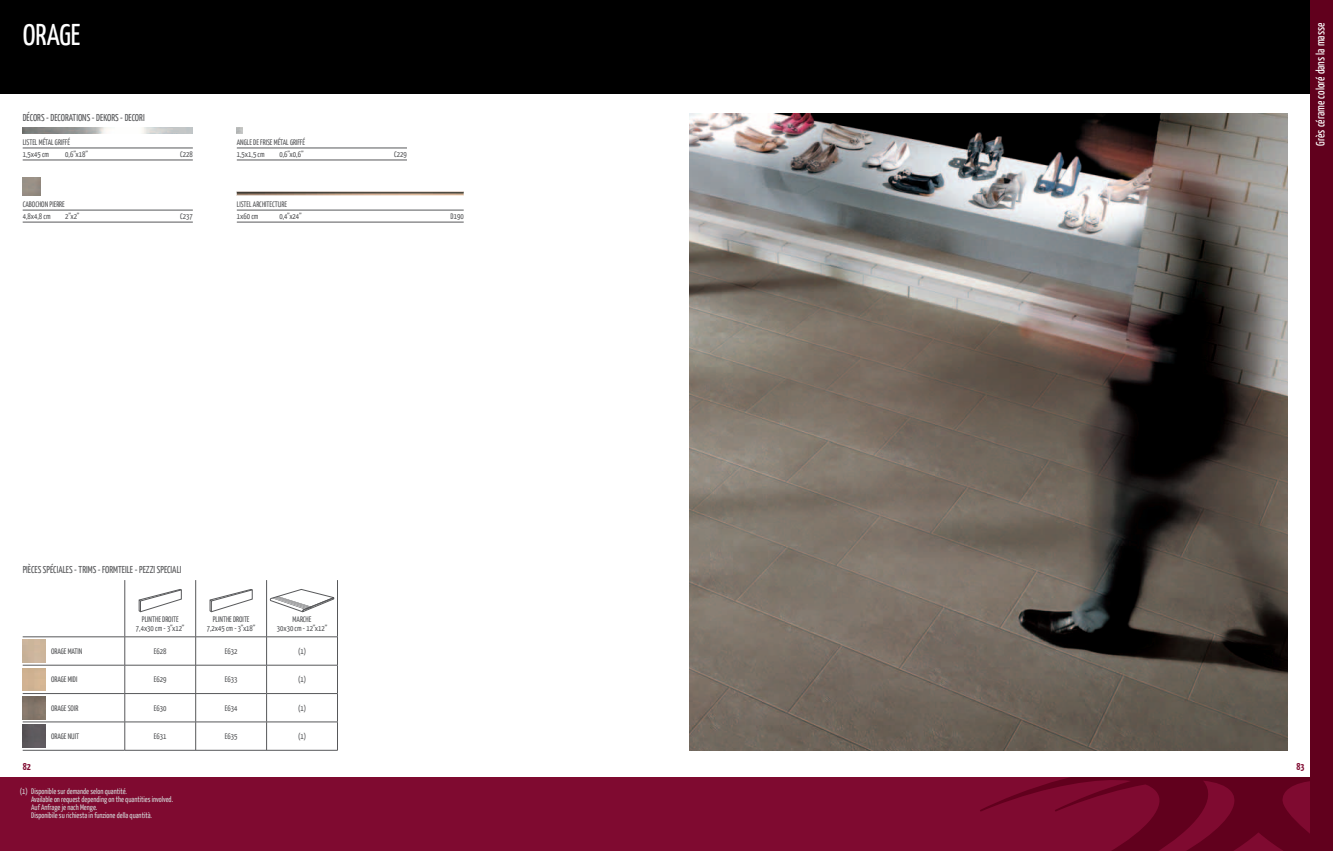
<style>
.page{position:relative;width:1333px;height:851px;background:#fff}
.page>*{position:absolute;margin:0;border:0;box-sizing:border-box;transform-origin:0 0}
.t1{font:30px "Yanone Kaffeesatz";color:#fff}
.t2{font:12px "Yanone Kaffeesatz";color:#fff}
.t3{font:10px "Yanone Kaffeesatz";color:#57585a}
.t4{font:700 10px "Yanone Kaffeesatz";color:#7f0a30}
.t5{font:8px/12px "Yanone Kaffeesatz";color:#57585a}
.t6{font:8px/8px "Yanone Kaffeesatz";color:#d1d2d4}
</style>
<div class="page">
<div style="left:0;top:777px;width:1332px;height:73px;background:#7f0a30"></div>
<svg style="left:980px;top:777px;width:330px;height:73px"></svg>
<div style="left:0;top:0;width:1332px;height:94px;background:#000"></div>
<div style="left:1310px;top:0;width:22px;height:850px;background:#61001d"></div>
<img style="left:689px;top:113px;width:598px;height:637px">
<hr style="left:125px;top:664px;width:141px;height:1px;background:#57585a">
<hr style="left:266px;top:664px;width:72px;height:1px;background:#57585a">
<hr style="left:125px;top:693px;width:141px;height:1px;background:#57585a">
<hr style="left:266px;top:693px;width:72px;height:1px;background:#57585a">
<hr style="left:125px;top:721px;width:141px;height:1px;background:#57585a">
<svg style="left:195px;top:637px;width:1px;height:113px"></svg>
<hr style="left:266px;top:721px;width:72px;height:1px;background:#57585a">
<svg style="left:266px;top:637px;width:1px;height:113px"></svg>
<svg style="left:337px;top:637px;width:1px;height:113px"></svg>
<hr style="left:125px;top:750px;width:213px;height:1px;background:#57585a">
<hr style="left:195px;top:580px;width:1px;height:56px;background:#57585a">
<hr style="left:266px;top:580px;width:1px;height:56px;background:#57585a">
<hr style="left:337px;top:580px;width:1px;height:56px;background:#57585a">
<hr style="left:125px;top:636px;width:213px;height:1px;background:#57585a">
<hr style="left:124px;top:580px;width:1px;height:56px;background:#57585a">
<hr style="left:23px;top:636px;width:102px;height:1px;background:#57585a">
<hr style="left:23px;top:664px;width:102px;height:1px;background:#57585a">
<hr style="left:23px;top:693px;width:102px;height:1px;background:#57585a">
<hr style="left:23px;top:721px;width:102px;height:1px;background:#57585a">
<svg style="left:124px;top:637px;width:1px;height:113px"></svg>
<hr style="left:23px;top:750px;width:102px;height:1px;background:#57585a">
<svg style="left:139px;top:589px;width:43px;height:23px"></svg>
<svg style="left:209px;top:589px;width:43px;height:23px"></svg>
<svg style="left:270px;top:589px;width:64px;height:23px"></svg>
<hr style="left:23px;top:148px;width:170px;height:1px;background:#57585a">
<hr style="left:23px;top:160px;width:170px;height:1px;background:#57585a">
<hr style="left:237px;top:148px;width:170px;height:1px;background:#57585a">
<hr style="left:237px;top:160px;width:170px;height:1px;background:#57585a">
<hr style="left:237px;top:210px;width:226px;height:1px;background:#57585a">
<hr style="left:237px;top:222px;width:226px;height:1px;background:#57585a">
<img style="left:23px;top:128px;width:170px;height:5px">
<svg style="left:237px;top:128px;width:5px;height:5px"></svg>
<img style="left:237px;top:192px;width:226px;height:3px">
<hr style="left:23px;top:210px;width:170px;height:1px;background:#57585a">
<hr style="left:23px;top:222px;width:170px;height:1px;background:#57585a">
<img style="left:23px;top:696px;width:22px;height:23px">
<img style="left:23px;top:724px;width:22px;height:23px">
<h1 class="t1" style="left:23px;top:16px;width:59px">ORAGE</h1>
<p class="t3" style="left:23px;top:111px;width:123px">DÉCORS - DECORATIONS - DEKORS - DECORI</p>
<p class="t5" style="left:23px;top:136px;width:49px">LISTEL MÉTAL GRIFFÉ<br>1,5x45 cm</p>
<p class="t5" style="left:65px;top:148px;width:24px">0,6”x18”</p>
<p class="t5" style="left:180px;top:148px;width:14px">C228</p>
<p class="t5" style="left:237px;top:136px;width:70px">ANGLE DE FRISE MÉTAL GRIFFÉ<br>1,5x1,5 cm</p>
<p class="t5" style="left:279px;top:148px;width:26px">0,6”x0,6”</p>
<p class="t5" style="left:394px;top:148px;width:14px">C229</p>
<h2 class="t2" style="left:1312px;top:146px;width:124px;rotate:-90deg">Grès cérame coloré dans la masse</h2>
<p class="t5" style="left:23px;top:198px;width:44px">CABOCHON PIERRE<br>4,8x4,8 cm</p>
<p class="t5" style="left:65px;top:210px;width:16px">2”x2”</p>
<p class="t5" style="left:180px;top:210px;width:14px">C237</p>
<p class="t5" style="left:237px;top:198px;width:52px">LISTEL ARCHITECTURE<br>1x60 cm</p>
<p class="t5" style="left:279px;top:210px;width:24px">0,4”x24”</p>
<p class="t5" style="left:450px;top:210px;width:15px">D190</p>
<p class="t3" style="left:23px;top:563px;width:160px">PIÈCES SPÉCIALES - TRIMS - FORMTEILE - PEZZI SPECIALI</p>
<p class="t5" style="left:136px;top:613px;width:50px;line-height:9.6px;text-align:center">PLINTHE DROITE<br>7,4x30 cm - 3”x12”</p>
<p class="t5" style="left:207px;top:613px;width:50px;line-height:9.6px;text-align:center">PLINTHE DROITE<br>7,2x45 cm - 3”x18”</p>
<p class="t5" style="left:277px;top:613px;width:52px;line-height:9.6px;text-align:center">MARCHE<br>30x30 cm - 12”x12”</p>
<p class="t5" style="left:51px;top:644px;width:33px">ORAGE MATIN</p>
<p class="t5" style="left:154px;top:644px;width:14px">E628</p>
<p class="t5" style="left:225px;top:644px;width:14px">E632</p>
<p class="t5" style="left:298px;top:644px;width:10px">(1)</p>
<p class="t5" style="left:51px;top:673px;width:28px">ORAGE MIDI</p>
<p class="t5" style="left:154px;top:673px;width:14px">E629</p>
<p class="t5" style="left:225px;top:673px;width:14px">E633</p>
<p class="t5" style="left:298px;top:673px;width:10px">(1)</p>
<p class="t5" style="left:51px;top:701px;width:29px">ORAGE SOIR</p>
<p class="t5" style="left:154px;top:701px;width:14px">E630</p>
<p class="t5" style="left:225px;top:701px;width:14px">E634</p>
<p class="t5" style="left:298px;top:701px;width:10px">(1)</p>
<p class="t5" style="left:51px;top:730px;width:30px">ORAGE NUIT</p>
<p class="t5" style="left:154px;top:730px;width:14px">E631</p>
<p class="t5" style="left:225px;top:730px;width:14px">E635</p>
<p class="t5" style="left:298px;top:730px;width:10px">(1)</p>
<p class="t4" style="left:23px;top:760px;width:9px">82</p>
<p class="t4" style="left:1296px;top:760px;width:9px">83</p>
<p class="t6" style="left:31px;top:787px;width:143px;text-indent:-11px">(1) Disponible sur demande selon quantité.<br>Available on request depending on the quantities involved.<br>Auf Anfrage je nach Menge.<br>Disponibile su richiesta in funzione della quantità.</p>
</div>
